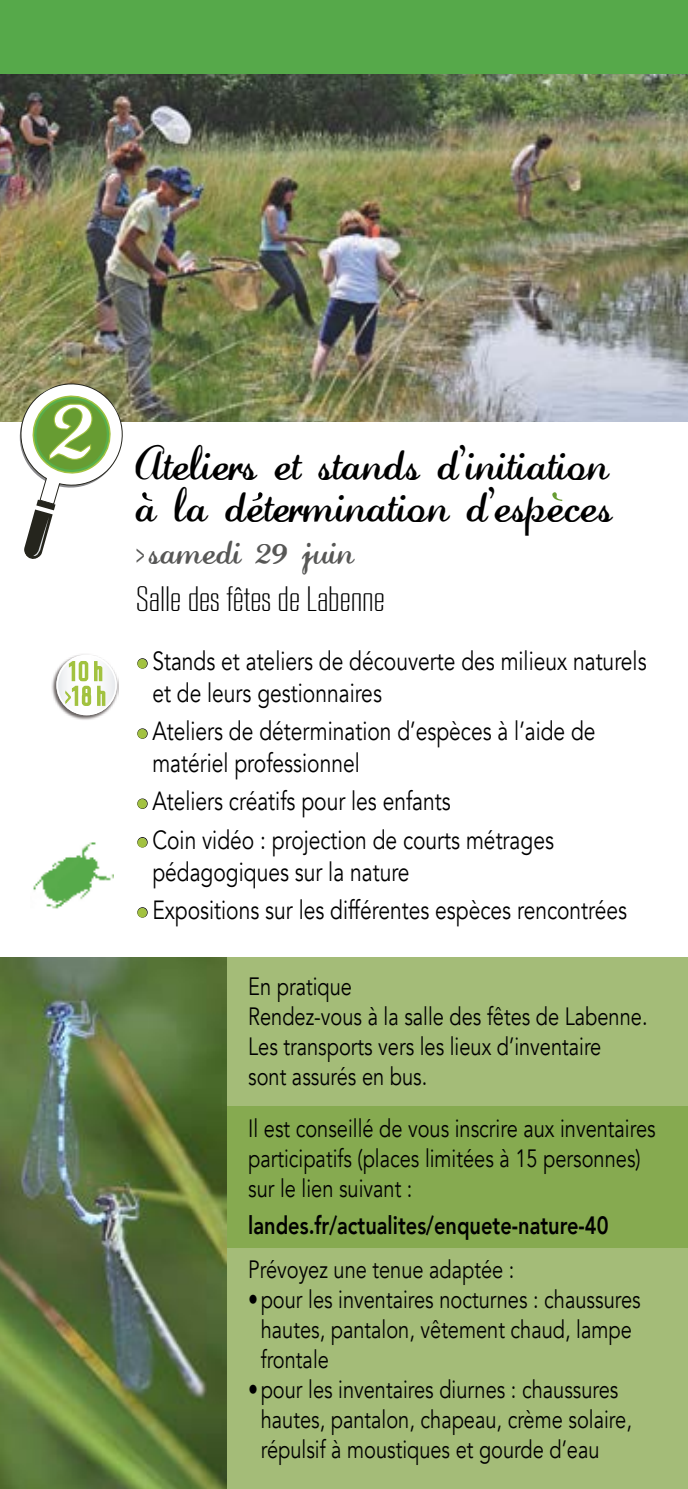
<style>
.page{position:relative;width:688px;height:1489px;background:#fff}
.page>*{position:absolute;margin:0;border:0;box-sizing:border-box;transform-origin:0 0}
.t1{font:54px "Lauren Script";color:#fff}
.t2{font:35px/42px "Lauren Script";color:#000}
.t3{font:300 35px "RB No 2";color:#000}
.t4{font:27.5px "Lauren Script";color:#575756}
.t5{font:26.25px/31.5px "Avenir";color:#000;scale:.8 1}
.t6{font:25px/30px "Avenir";color:#000;scale:.8 1}
.t7{font:800 25px "Avenir";color:#000;scale:.8 1}
.s1{font-family:"Avenir";font-weight:500}
.s2{font-size:20px}
.s3{color:#a2c240}
</style>
<div class="page">
<div style="left:0;top:957px;width:687px;height:531px;background:#a4bc78"></div>
<div style="left:0;top:1106px;width:687px;height:141px;background:#86aa50"></div>
<img style="left:0;top:73px;width:687px;height:348px">
<img style="left:0;top:957px;width:226px;height:531px">
<div style="left:0;top:0;width:687px;height:73px;background:#56a94a"></div>
<svg style="left:137px;top:658px;width:11px;height:11px"></svg>
<svg style="left:137px;top:728px;width:11px;height:11px"></svg>
<svg style="left:137px;top:798px;width:11px;height:11px"></svg>
<svg style="left:137px;top:837px;width:11px;height:11px"></svg>
<svg style="left:137px;top:907px;width:11px;height:11px"></svg>
<svg style="left:13px;top:377px;width:116px;height:182px"></svg>
<svg style="left:252px;top:492px;width:10px;height:9px"></svg>
<svg style="left:552px;top:492px;width:10px;height:9px"></svg>
<svg style="left:142px;top:492px;width:10px;height:9px"></svg>
<img style="left:51px;top:654px;width:68px;height:66px">
<svg style="left:56px;top:654px;width:61px;height:61px"></svg>
<svg style="left:57px;top:655px;width:59px;height:59px"></svg>
<div style="left:56px;top:655px;width:61px;height:60px;border:2px solid #fff;border-radius:50%"></div>
<svg style="left:64px;top:658px;width:43px;height:49px"></svg>
<img style="left:33px;top:842px;width:80px;height:67px">
<h1 class="t1" style="left:50px;top:398px;width:47px">2</h1>
<h2 class="t2" style="left:136px;top:446px;width:478px">Ateliers et stands d’initiation a la determination d’especes</h2>
<p class="t4" style="left:136px;top:533px;width:220px"><span class="s1">&gt;</span> samedi <span class="s2">29</span> juin</p>
<h2 class="t3" style="left:136px;top:580px;width:250px">Salle des fêtes de Labenne</h2>
<p class="t5" style="left:152px;top:646px;width:619px;text-indent:-16px"><span class="s3">•</span> Stands et ateliers de découverte des milieux naturels et de leurs gestionnaires</p>
<p class="t5" style="left:152px;top:716px;width:555px;text-indent:-16px"><span class="s3">•</span> Ateliers de détermination d’espèces à l’aide de matériel professionnel</p>
<p class="t5" style="left:136px;top:786px;width:395px"><span class="s3">•</span>Ateliers créatifs pour les enfants</p>
<p class="t5" style="left:152px;top:824px;width:503px;text-indent:-16px"><span class="s3">•</span> Coin vidéo : projection de courts métrages pédagogiques sur la nature</p>
<p class="t5" style="left:136px;top:894px;width:615px"><span class="s3">•</span>Expositions sur les différentes espèces rencontrées</p>
<p class="t6" style="left:248px;top:972px;width:500px">En pratique<br>Rendez-vous à la salle des fêtes de Labenne.<br>Les transports vers les lieux d’inventaire<br>sont assurés en bus.</p>
<p class="t6" style="left:248px;top:1113px;width:510px">Il est conseillé de vous inscrire aux inventaires participatifs (places limitées à 15 personnes) sur le lien suivant :</p>
<p class="t7" style="left:248px;top:1205px;width:452px">landes.fr/actualites/enquete-nature-40</p>
<p class="t6" style="left:248px;top:1254px;width:334px">Prévoyez une tenue adaptée :</p>
<p class="t6" style="left:261px;top:1284px;width:476px;text-indent:-12px">• pour les inventaires nocturnes : chaussures hautes, pantalon, vêtement chaud, lampe frontale</p>
<p class="t6" style="left:261px;top:1374px;width:465px;text-indent:-12px">• pour les inventaires diurnes : chaussures hautes, pantalon, chapeau, crème solaire, répulsif à moustiques et gourde d’eau</p>
</div>
